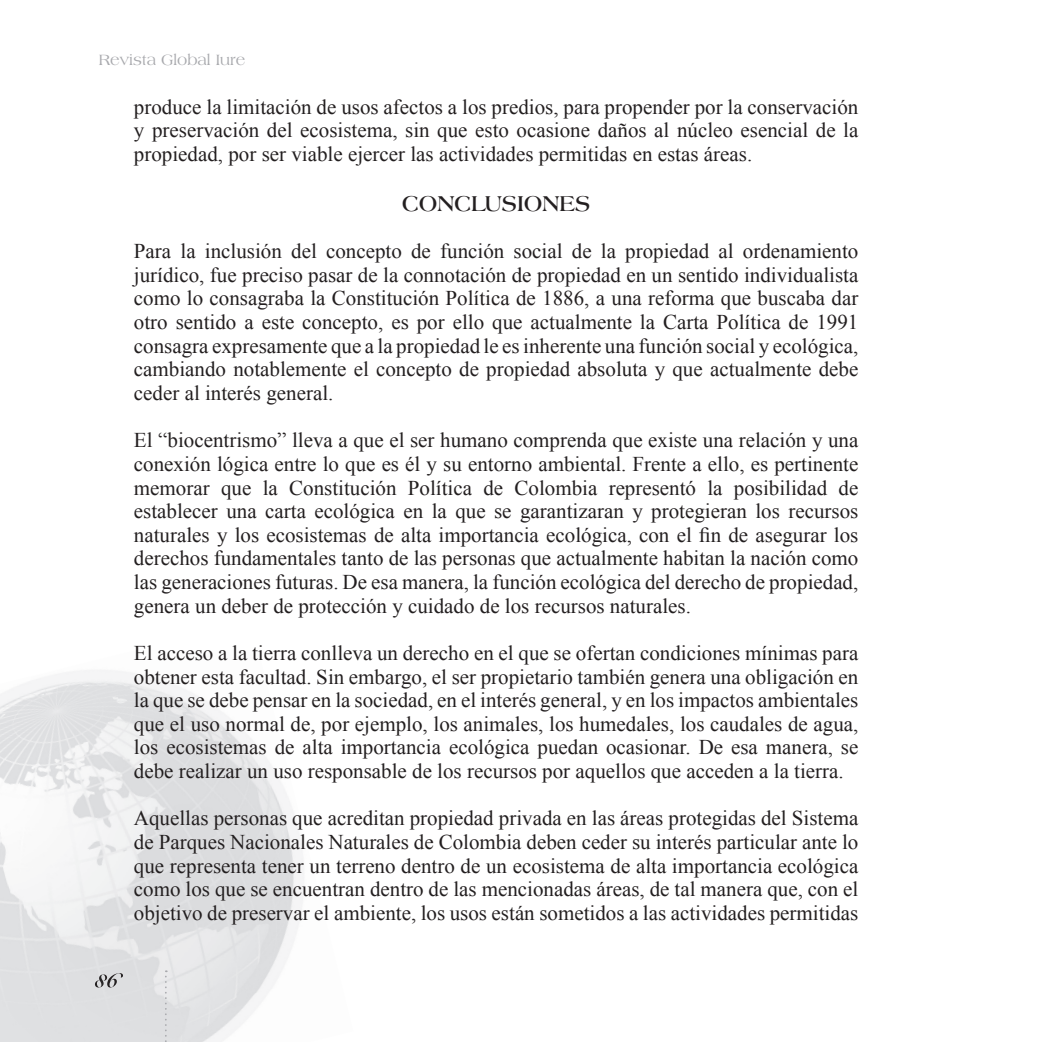
<style>
.page{position:relative;width:1042px;height:1042px;background:#fff}
.page>*{position:absolute;margin:0;border:0;box-sizing:border-box;transform-origin:0 0}
.t1{font:700 22.75px "Americana BT";color:#231f20}
.t2{font:21px/23.6px "Times New Roman";color:#231f20;text-align:justify}
.t3{font:15.75px "Americana BT";color:#a8a9ad}
</style>
<div class="page">
<img style="left:0;top:670px;width:304px;height:302px">
<img style="left:0;top:804px;width:59px;height:238px">
<img style="left:59px;top:972px;width:222px;height:70px">
<img style="left:95px;top:973px;width:28px;height:14px">
<svg style="left:165px;top:970px;width:2px;height:72px"></svg>
<p class="t3" style="left:99px;top:50px;width:148px">Revista Global Iure</p>
<p class="t2" style="left:134px;top:95px;width:726px">produce la limitación de usos afectos a los predios, para propender por la conservación y preservación del ecosistema, sin que esto ocasione daños al núcleo esencial de la propiedad, por ser viable ejercer las actividades permitidas en estas áreas.</p>
<p class="t1" style="left:402px;top:189px;width:190px">CONCLUSIONES</p>
<p class="t2" style="left:134px;top:239px;width:726px">Para la inclusión del concepto de función social de la propiedad al ordenamiento jurídico, fue preciso pasar de la connotación de propiedad en un sentido individualista como lo consagraba la Constitución Política de 1886, a una reforma que buscaba dar otro sentido a este concepto, es por ello que actualmente la Carta Política de 1991 consagra expresamente que a la propiedad le es inherente una función social y ecológica, cambiando notablemente el concepto de propiedad absoluta y que actualmente debe ceder al interés general.</p>
<p class="t2" style="left:134px;top:428px;width:726px">El “biocentrismo” lleva a que el ser humano comprenda que existe una relación y una conexión lógica entre lo que es él y su entorno ambiental. Frente a ello, es pertinente memorar que la Constitución Política de Colombia representó la posibilidad de establecer una carta ecológica en la que se garantizaran y protegieran los recursos naturales y los ecosistemas de alta importancia ecológica, con el fin de asegurar los derechos fundamentales tanto de las personas que actualmente habitan la nación como las generaciones futuras. De esa manera, la función ecológica del derecho de propiedad, genera un deber de protección y cuidado de los recursos naturales.</p>
<p class="t2" style="left:134px;top:641px;width:726px">El acceso a la tierra conlleva un derecho en el que se ofertan condiciones mínimas para obtener esta facultad. Sin embargo, el ser propietario también genera una obligación en la que se debe pensar en la sociedad, en el interés general, y en los impactos ambientales que el uso normal de, por ejemplo, los animales, los humedales, los caudales de agua, los ecosistemas de alta importancia ecológica puedan ocasionar. De esa manera, se debe realizar un uso responsable de los recursos por aquellos que acceden a la tierra.</p>
<p class="t2" style="left:134px;top:806px;width:726px">Aquellas personas que acreditan propiedad privada en las áreas protegidas del Sistema de Parques Nacionales Naturales de Colombia deben ceder su interés particular ante lo que representa tener un terreno dentro de un ecosistema de alta importancia ecológica como los que se encuentran dentro de las mencionadas áreas, de tal manera que, con el objetivo de preservar el ambiente, los usos están sometidos a las actividades permitidas</p>
</div>
